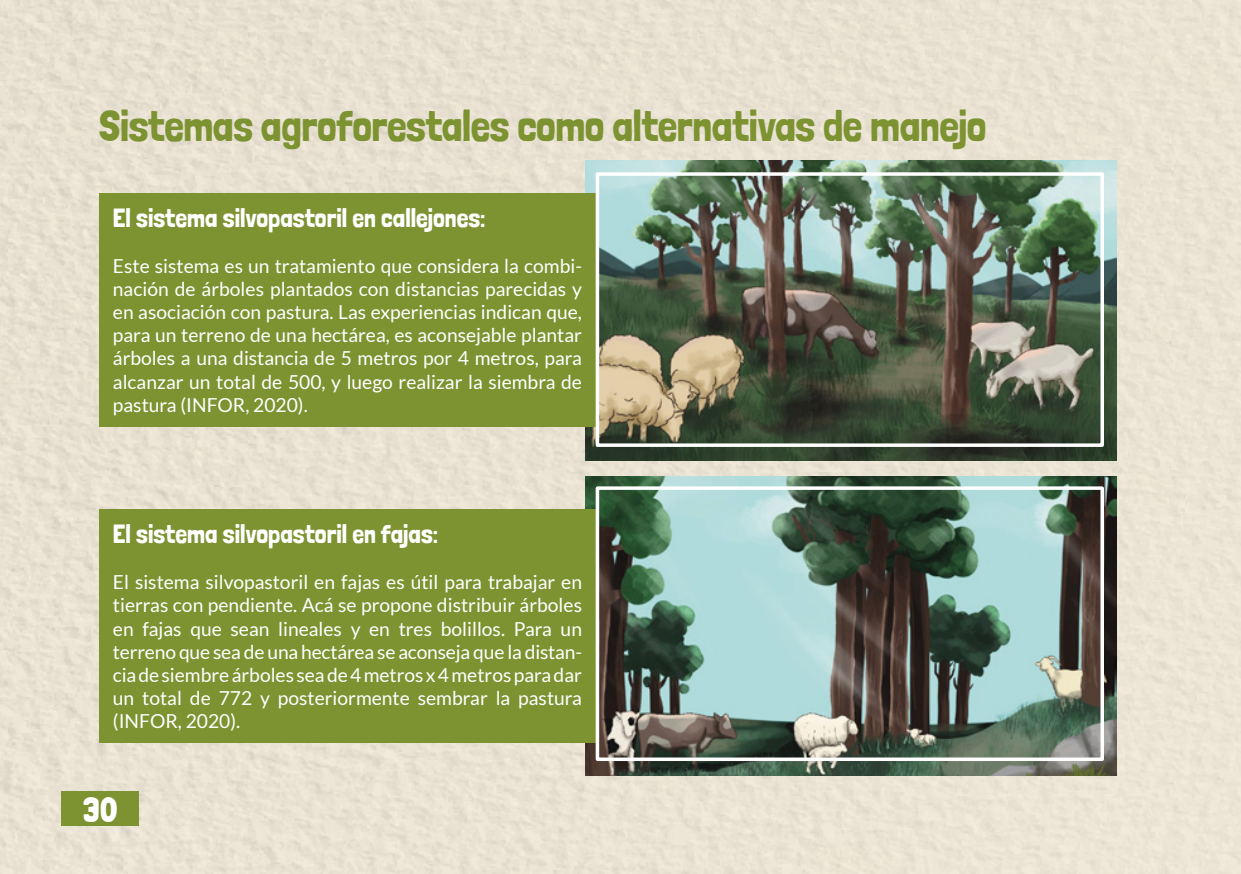
<style>
.page{position:relative;width:1241px;height:874px;background:#fff}
.page>*{position:absolute;margin:0;border:0;box-sizing:border-box;transform-origin:0 0}
.t1{font:43.75px "Londrina Solid";letter-spacing:-.01em;color:#7d9331}
.t2{font:35px "Londrina Solid";color:#fff}
.t3{font:26.25px "Londrina Solid";color:#fff}
.t4{font:19.25px/23.1px "Lato";color:#fff;text-align:justify}
</style>
<div class="page">
<div style="left:0;top:0;width:1240px;height:873px;background:#eae3d3"></div>
<hr style="left:1240px;top:0;width:1px;height:873px;background:#d09f31">
<div style="left:62px;top:791px;width:77px;height:34px;background:#7d9331"></div>
<img style="left:585px;top:161px;width:531px;height:299px">
<img style="left:585px;top:476px;width:531px;height:299px">
<div style="left:99px;top:193px;width:496px;height:234px;background:#7d9331"></div>
<div style="left:99px;top:508px;width:496px;height:234px;background:#7d9331"></div>
<div style="left:595px;top:172px;width:508px;height:274px;border:4px solid #fff"></div>
<div style="left:595px;top:486px;width:508px;height:274px;border:4px solid #fff"></div>
<h1 class="t1" style="left:99px;top:100px;width:888px">Sistemas agroforestales como alternativas de manejo</h1>
<h3 class="t3" style="left:113px;top:202px;width:374px">El sistema silvopastoril en callejones:</h3>
<p class="t4" style="left:113px;top:254px;width:470px">Este sistema es un tratamiento que considera la combi&shy;nación de árboles plantados con distancias parecidas y en asociación con pastura. Las experiencias indican que, para un terreno de una hectárea, es aconsejable plantar árboles a una distancia de 5 metros por 4 metros, para alcanzar un total de 500, y luego realizar la siembra de pastura (INFOR, 2020).</p>
<h3 class="t3" style="left:113px;top:518px;width:327px">El sistema silvopastoril en fajas:</h3>
<p class="t4" style="left:113px;top:570px;width:470px">El sistema silvopastoril en fajas es útil para trabajar en tierras con pendiente. Acá se propone distribuir árboles en fajas que sean lineales y en tres bolillos. Para un terreno que sea de una hectárea se aconseja que la distan&shy;cia de siembre árboles sea de 4 metros x 4 metros para dar un total de 772 y posteriormente sembrar la pastura (INFOR, 2020).</p>
<h2 class="t2" style="left:83px;top:788px;width:37px">30</h2>
</div>
